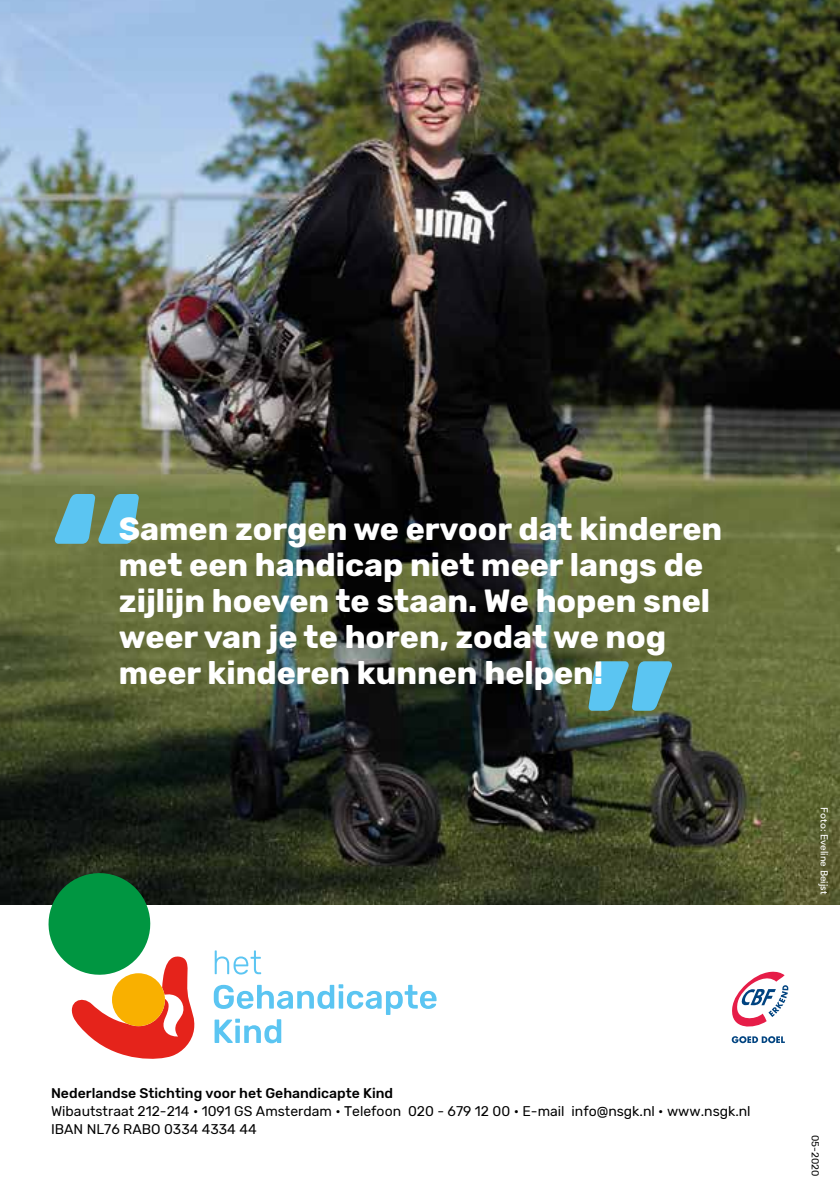
<style>
.page{position:relative;width:840px;height:1191px;background:#fff}
.page>*{position:absolute;margin:0;border:0;box-sizing:border-box;transform-origin:0 0}
.t1{font:700 32px/36px "Rubik";color:#fff}
.t2{font:14px/18px "Rubik";color:#000}
.t3{font:500 14px "Rubik";color:#000}
.t4{font:500 10px "Avenir";color:#fff}
.t5{font:10px "Rubik";color:#000}
</style>
<div class="page">
<img style="left:0;top:0;width:839px;height:904px">
<svg style="left:214px;top:950px;width:47px;height:24px"></svg>
<svg style="left:214px;top:984px;width:222px;height:59px"></svg>
<svg style="left:41px;top:866px;width:154px;height:193px"></svg>
<div style="left:112px;top:973px;width:53px;height:53px;background:#f9b000;border-radius:50%"></div>
<svg style="left:731px;top:1036px;width:53px;height:7px"></svg>
<svg style="left:732px;top:971px;width:55px;height:56px"></svg>
<svg style="left:55px;top:494px;width:84px;height:50px;background:#62aebb"></svg>
<svg style="left:588px;top:661px;width:83px;height:49px;background:#5da9b8"></svg>
<p class="t1" style="left:119px;top:511px;width:604px">Samen zorgen we ervoor dat kinderen met een handicap niet meer langs de zijlijn hoeven te staan. We hopen snel weer van je te horen, zodat we nog meer kinderen kunnen helpen!</p>
<p class="t4" style="left:829px;top:807px;width:89px;rotate:90deg">Foto: Eveline Beijst</p>
<p class="t3" style="left:51px;top:1084px;width:343px">Nederlandse Stichting voor het Gehandicapte Kind</p>
<p class="t2" style="left:51px;top:1102px;width:700px">Wibautstraat 212-214 • 1091 GS Amsterdam • Telefoon 020 - 679 12 00 • E-mail info@nsgk.nl • www.nsgk.nl<br>IBAN NL76 RABO 0334 4334 44</p>
<p class="t5" style="left:820px;top:1135px;width:43px;rotate:90deg">05-2020</p>
</div>
